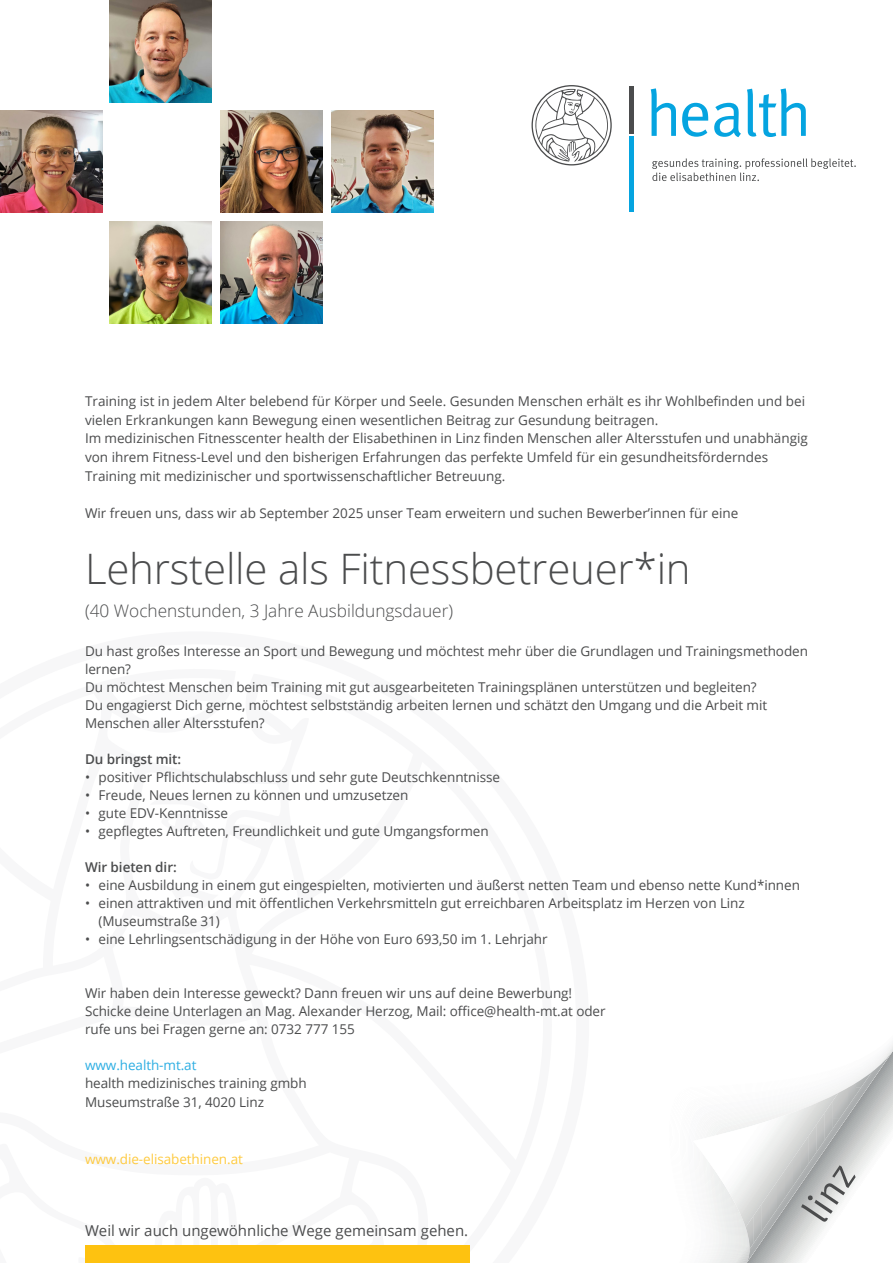
<style>
.page{position:relative;width:893px;height:1263px;background:#fff}
.page>*{position:absolute;margin:0;border:0;box-sizing:border-box;transform-origin:0 0}
.t1{font:300 42px "Open Sans";letter-spacing:-.005em;color:#4b4c4d}
.t2{font:39.9px "Meta Pro";color:#4b4c4d}
.t3{font:300 17.25px "Open Sans";color:#4b4c4d}
.t4{font:15px "Open Sans";color:#4b4c4d}
.t5{font:13.5px/18px "Open Sans";letter-spacing:-.005em;color:#4b4c4d}
.t6{font:600 13.5px "Open Sans";letter-spacing:-.005em;color:#4b4c4d}
.t7{font:13.5px "Open Sans";letter-spacing:-.005em;color:#feca3f}
.t8{font:13.5px "Open Sans";letter-spacing:-.005em;color:#2daee3}
</style>
<div class="page">
<svg style="left:708px;top:1044px;width:185px;height:219px"></svg>
<img style="left:707px;top:1122px;width:57px;height:60px">
<div style="left:85px;top:1246px;width:384px;height:17px;background:#fec210"></div>
<hr style="left:629px;top:86px;width:4px;height:47px;background:#4b4c4d">
<hr style="left:629px;top:137px;width:4px;height:75px;background:#05a4e0">
<svg style="left:651px;top:88px;width:155px;height:49px"></svg>
<svg style="left:531px;top:85px;width:81px;height:80px"></svg>
<svg style="left:652px;top:158px;width:204px;height:23px"></svg>
<img style="left:221px;top:222px;width:102px;height:101px">
<img style="left:221px;top:110px;width:101px;height:102px">
<img style="left:110px;top:222px;width:102px;height:101px">
<img style="left:332px;top:111px;width:101px;height:101px">
<img style="left:0;top:111px;width:102px;height:102px">
<img style="left:110px;top:0;width:102px;height:102px">
<p class="t5" style="left:85px;top:391px;width:724px;line-height:18.8px">Training ist in jedem Alter belebend für Körper und Seele. Gesunden Menschen erhält es ihr Wohlbefinden und bei vielen Erkrankungen kann Bewegung einen wesentlichen Beitrag zur Gesundung beitragen.<br>Im medizinischen Fitnesscenter health der Elisabethinen in Linz finden Menschen aller Altersstufen und unabhängig von ihrem Fitness-Level und den bisherigen Erfahrungen das perfekte Umfeld für ein gesundheitsförderndes Training mit medizinischer und sportwissenschaftlicher Betreuung.</p>
<p class="t5" style="left:85px;top:504px;width:655px">Wir freuen uns, dass wir ab September 2025 unser Team erweitern und suchen Bewerber’innen für eine</p>
<h1 class="t1" style="left:85px;top:540px;width:607px">Lehrstelle als Fitnessbetreuer*in</h1>
<p class="t3" style="left:85px;top:599px;width:370px">(40 Wochenstunden, 3 Jahre Ausbildungsdauer)</p>
<p class="t5" style="left:85px;top:641px;width:724px">Du hast großes Interesse an Sport und Bewegung und möchtest mehr über die Grundlagen und Trainingsmethoden lernen?<br>Du möchtest Menschen beim Training mit gut ausgearbeiteten Trainingsplänen unterstützen und begleiten?<br>Du engagierst Dich gerne, möchtest selbstständig arbeiten lernen und schätzt den Umgang und die Arbeit mit Menschen aller Altersstufen?</p>
<p class="t6" style="left:85px;top:749px;width:98px">Du bringst mit:</p>
<p class="t5" style="left:85px;top:767px;width:417px">• positiver Pflichtschulabschluss und sehr gute Deutschkenntnisse</p>
<p class="t5" style="left:85px;top:785px;width:325px">• Freude, Neues lernen zu können und umzusetzen</p>
<p class="t5" style="left:85px;top:803px;width:144px">• gute EDV-Kenntnisse</p>
<p class="t5" style="left:85px;top:821px;width:405px">• gepflegtes Auftreten, Freundlichkeit und gute Umgangsformen</p>
<p class="t6" style="left:85px;top:857px;width:93px">Wir bieten dir:</p>
<p class="t5" style="left:85px;top:875px;width:716px">• eine Ausbildung in einem gut eingespielten, motivierten und äußerst netten Team und ebenso nette Kund*innen</p>
<p class="t5" style="left:99px;top:893px;width:648px;text-indent:-14px">• einen attraktiven und mit öffentlichen Verkehrsmitteln gut erreichbaren Arbeitsplatz im Herzen von Linz (Museumstraße 31)</p>
<p class="t5" style="left:85px;top:929px;width:464px">• eine Lehrlingsentschädigung in der Höhe von Euro 693,50 im 1. Lehrjahr</p>
<p class="t5" style="left:85px;top:983px;width:522px">Wir haben dein Interesse geweckt? Dann freuen wir uns auf deine Bewerbung!<br>Schicke deine Unterlagen an Mag. Alexander Herzog, Mail: office@health-mt.at oder rufe uns bei Fragen gerne an: 0732 777 155</p>
<p class="t8" style="left:85px;top:1056px;width:113px">www.health-mt.at</p>
<p class="t5" style="left:85px;top:1074px;width:223px;line-height:18.8px">health medizinisches training gmbh<br>Museumstraße 31, 4020 Linz</p>
<p class="t7" style="left:85px;top:1149px;width:159px">www.die-elisabethinen.at</p>
<p class="t4" style="left:85px;top:1220px;width:385px">Weil wir auch ungewöhnliche Wege gemeinsam gehen.</p>
<h2 class="t2" style="left:786px;top:1201px;width:63px;rotate:-56deg">linz</h2>
</div>
